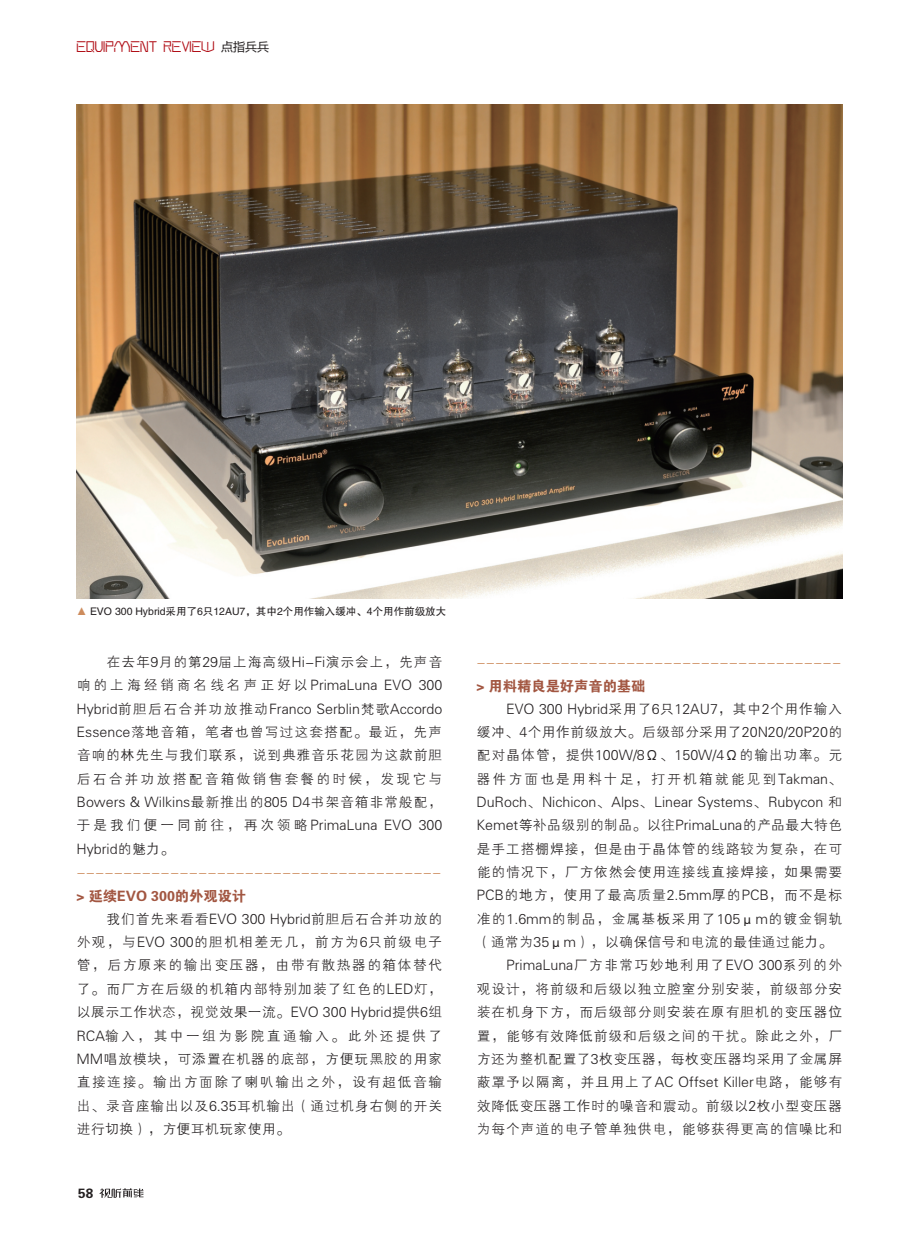
<style>
.page{position:relative;width:919px;height:1238px;background:#fff}
.page>*{position:absolute;margin:0;border:0;box-sizing:border-box;transform-origin:0 0}
.t1{font:18px "FZZHYJW GB1 0";color:#b00d15}
.t2{font:14.25px/23.4px "FZXH1 JW GB1 0";letter-spacing:.025em;color:#231f20;text-align:justify}
.t3{font:14.25px "FZXH1 JW GB1 0";color:#231f20}
.t4{font:14.25px "FZXH1 JW GB1 0";color:#cd8c5d}
.t5{font:14.25px "FZXH1 JW GB1 0";letter-spacing:.07em;color:#231f20}
.t6{font:14.25px "FZXH1 JW GB1 0";letter-spacing:.085em;color:#231f20}
.t7{font:14.25px "FZXH1 JW GB1 0";letter-spacing:.045em;color:#231f20}
.t8{font:14.25px "FZXH1 JW GB1 0";letter-spacing:.055em;color:#231f20}
.t9{font:14.25px "FZXH1 JW GB1 0";letter-spacing:.06em;color:#231f20}
.t10{font:14.25px "FZXH1 JW GB1 0";letter-spacing:.115em;color:#231f20}
.t11{font:14.25px "FZDHTJW GB1 0";color:#a25641}
.t12{font:14.25px "FZXH1 JW GB1 0";letter-spacing:.135em;color:#231f20}
.t13{font:14.25px "FZXH1 JW GB1 0";letter-spacing:.12em;color:#231f20}
.t14{font:13.5px "FZDHTJW GB1 0";color:#231f20}
.t15{font:10.5px "FZHTJW GB1 0";color:#231f20}
.s1{font-family:"Microsoft Ya Hei";font-size:12px;color:#231f20}
.s2{color:#cd8c5d}
</style>
<div class="page">
<img style="left:77px;top:104px;width:765px;height:494px">
<svg style="left:99px;top:1188px;width:44px;height:10px"></svg>
<p class="t1" style="left:77px;top:36px;width:194px">EQUIPMENT REVIEW <span class="s1">点指兵兵</span></p>
<p class="t15" style="left:77px;top:606px;width:371px"><span class="s2">▲</span> EVO 300 Hybrid采用了6只12AU7，其中2个用作输入缓冲、4个用作前级放大</p>
<p class="t2" style="left:77px;top:650px;width:367px;text-indent:30px">在去年9月的第29届上海高级Hi-Fi演示会上，先声音响的上海经销商名线名声正好以PrimaLuna EVO 300<br>Hybrid前胆后石合并功放推动Franco Serblin梵歌Accordo</p>
<p class="t4" style="left:476px;top:655px;width:366px">---------------------------------------</p>
<p class="t11" style="left:476px;top:678px;width:170px">&gt; 用料精良是好声音的基础</p>
<p class="t3" style="left:506px;top:701px;width:337px">EVO 300 Hybrid采用了6只12AU7，其中2个用作输入</p>
<p class="t7" style="left:77px;top:725px;width:367px">Essence落地音箱，笔者也曾写过这套搭配。最近，先声</p>
<p class="t3" style="left:476px;top:725px;width:367px">缓冲、4个用作前级放大。后级部分采用了20N20/20P20的</p>
<p class="t2" style="left:77px;top:743px;width:367px">音响的林先生与我们联系，说到典雅音乐花园为这款前胆</p>
<p class="t2" style="left:476px;top:743px;width:367px">配对晶体管，提供100W/8Ω、150W/4Ω的输出功率。元</p>
<p class="t13" style="left:77px;top:771px;width:367px">后石合并功放搭配音箱做销售套餐的时候，发现它与</p>
<p class="t10" style="left:476px;top:771px;width:367px">器件方面也是用料十足，打开机箱就能见到Takman、</p>
<p class="t3" style="left:77px;top:795px;width:367px">Bowers &amp; Wilkins最新推出的805 D4书架音箱非常般配，</p>
<p class="t3" style="left:476px;top:795px;width:367px">DuRoch、Nichicon、Alps、Linear Systems、Rubycon 和</p>
<p class="t6" style="left:76px;top:818px;width:367px">于是我们便一同前往，再次领略PrimaLuna EVO 300</p>
<p class="t3" style="left:476px;top:818px;width:367px">Kemet等补品级别的制品。以往PrimaLuna的产品最大特色</p>
<p class="t3" style="left:76px;top:841px;width:100px">Hybrid的魅力。</p>
<p class="t2" style="left:476px;top:837px;width:367px">是手工搭棚焊接，但是由于晶体管的线路较为复杂，在可能的情况下，厂方依然会使用连接线直接焊接，如果需要PCB的地方，使用了最高质量2.5mm厚的PCB，而不是标</p>
<p class="t2" style="left:106px;top:907px;width:337px">我们首先来看看EVO 300 Hybrid前胆后石合并功放的</p>
<p class="t8" style="left:476px;top:911px;width:367px">准的1.6mm的制品，金属基板采用了105μm的镀金铜轨</p>
<p class="t9" style="left:76px;top:934px;width:367px">外观，与EVO 300的胆机相差无几，前方为6只前级电子</p>
<p class="t3" style="left:476px;top:934px;width:358px">（通常为35μm），以确保信号和电流的最佳通过能力。</p>
<p class="t5" style="left:76px;top:958px;width:367px">管，后方原来的输出变压器，由带有散热器的箱体替代</p>
<p class="t3" style="left:506px;top:958px;width:337px">PrimaLuna厂方非常巧妙地利用了EVO 300系列的外</p>
<p class="t2" style="left:76px;top:977px;width:367px">了。而厂方在后级的机箱内部特别加装了红色的LED灯，</p>
<p class="t2" style="left:476px;top:977px;width:367px">观设计，将前级和后级以独立腔室分别安装，前级部分安</p>
<p class="t3" style="left:76px;top:1004px;width:367px">以展示工作状态，视觉效果一流。EVO 300 Hybrid提供6组</p>
<p class="t2" style="left:476px;top:1000px;width:367px">装在机身下方，而后级部分则安装在原有胆机的变压器位</p>
<p class="t12" style="left:76px;top:1028px;width:367px">RCA输入，其中一组为影院直通输入。此外还提供了</p>
<p class="t2" style="left:476px;top:1023px;width:367px">置，能够有效降低前级和后级之间的干扰。除此之外，厂</p>
<p class="t2" style="left:76px;top:1047px;width:367px">MM唱放模块，可添置在机器的底部，方便玩黑胶的用家</p>
<p class="t3" style="left:476px;top:1051px;width:367px">方还为整机配置了3枚变压器，每枚变压器均采用了金属屏</p>
<p class="t5" style="left:76px;top:1074px;width:367px">直接连接。输出方面除了喇叭输出之外，设有超低音输</p>
<p class="t2" style="left:476px;top:1070px;width:367px">蔽罩予以隔离，并且用上了AC Offset Killer电路，能够有</p>
<p class="t2" style="left:76px;top:1093px;width:367px">出、录音座输出以及6.35耳机输出（通过机身右侧的开关</p>
<p class="t3" style="left:476px;top:1098px;width:367px">效降低变压器工作时的噪音和震动。前级以2枚小型变压器</p>
<p class="t3" style="left:76px;top:1121px;width:215px">进行切换），方便耳机玩家使用。</p>
<p class="t2" style="left:476px;top:1117px;width:367px">为每个声道的电子管单独供电，能够获得更高的信噪比和</p>
<p class="t4" style="left:76px;top:865px;width:366px">---------------------------------------</p>
<p class="t11" style="left:76px;top:888px;width:171px">&gt; 延续EVO 300的外观设计</p>
<p class="t14" style="left:78px;top:1186px;width:16px">58</p>
</div>
